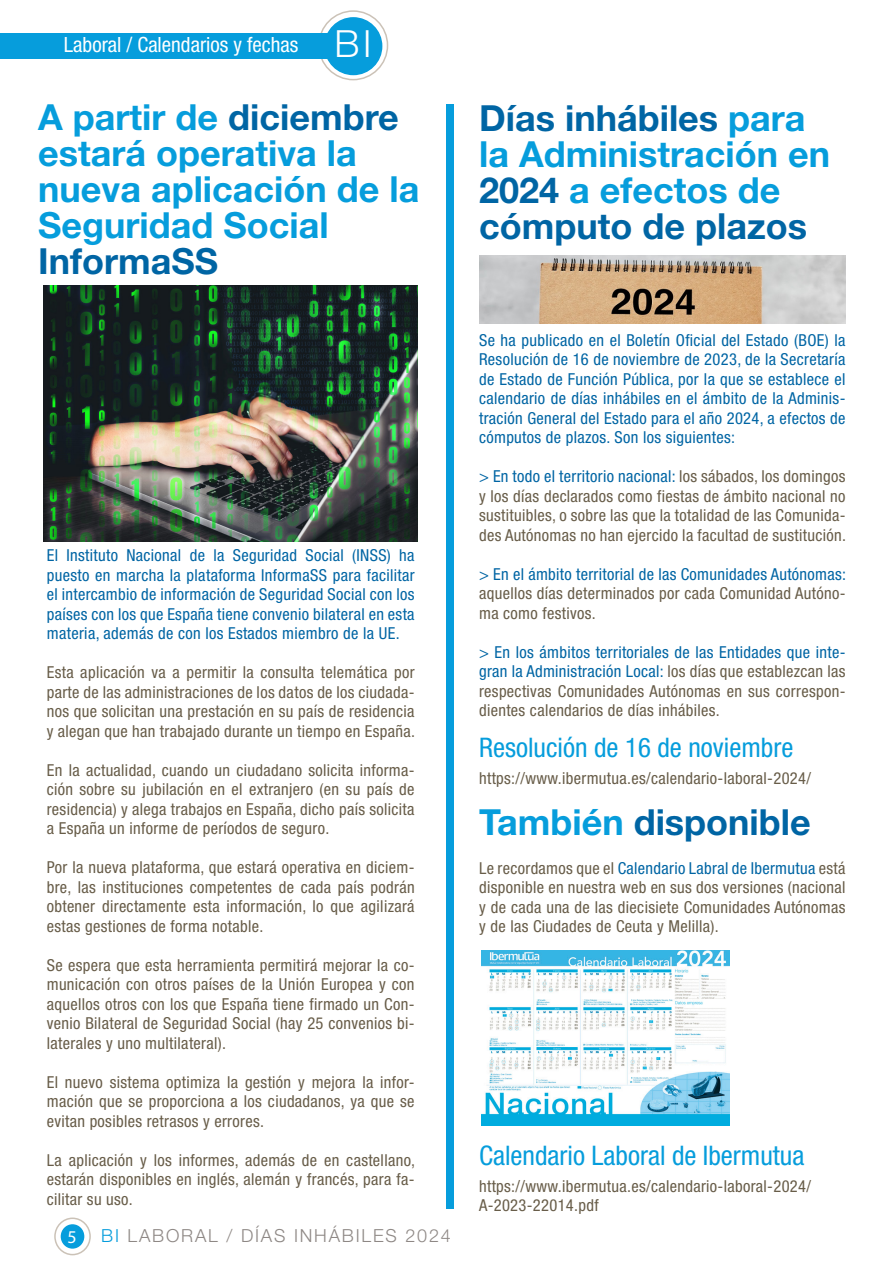
<style>
.page{position:relative;width:893px;height:1263px;background:#fff}
.page>*{position:absolute;margin:0;border:0;box-sizing:border-box;transform-origin:0 0}
.t1{font:300 37.5px "Helvetica Neue LT Std";color:#fff}
.t2{font:700 36px/36px "Helvetica Neue LT Std";color:#0065a4}
.t3{font:700 36px/36px "Helvetica Neue LT Std";color:#069ddc}
.t4{font:condensed 27px "Helvetica Neue LT Std";color:#069ddc}
.t5{font:condensed 21px "Helvetica Neue LT Std";color:#fff}
.t6{font:300 18px "Helvetica Neue LT Std";letter-spacing:.1em;color:#8e8885}
.t7{font:18px "Myriad Pro";color:#fff}
.t8{font:condensed 16.5px/19.5px "Helvetica Neue LT Std";letter-spacing:.02em;color:#685d49;text-align:justify}
.t9{font:condensed 16.5px/19.5px "Helvetica Neue LT Std";letter-spacing:.02em;color:#0065a4;text-align:justify}
.s1{color:#0065a4}
.s2{color:#069ddc}
</style>
<div class="page">
<svg style="left:55px;top:1218px;width:35px;height:36px"></svg>
<div style="left:54px;top:1217px;width:37px;height:38px;border:2px solid #cbc2b7;border-radius:50%"></div>
<div style="left:61px;top:1225px;width:23px;height:23px;background:#069ddc;border-radius:50%"></div>
<div style="left:61px;top:1224px;width:23px;height:24px;border:2px solid #069ddc;border-radius:50%"></div>
<svg style="left:319px;top:11px;width:68px;height:69px"></svg>
<div style="left:318px;top:10px;width:70px;height:70px;border:2px solid #cbc2b7;border-radius:50%"></div>
<div style="left:325px;top:18px;width:57px;height:56px;background:#069ddc;border-radius:50%"></div>
<div style="left:324px;top:17px;width:58px;height:58px;border:2px solid #069ddc;border-radius:50%"></div>
<div style="left:0;top:33px;width:331px;height:26px;background:#069ddc"></div>
<div style="left:446px;top:105px;width:8px;height:1104px;background:#069ddc"></div>
<img style="left:480px;top:256px;width:365px;height:68px">
<img style="left:481px;top:950px;width:249px;height:176px">
<img style="left:44px;top:286px;width:373px;height:255px">
<p class="t5" style="left:64px;top:33px;width:236px">Laboral / Calendarios y fechas</p>
<p class="t1" style="left:334px;top:21px;width:39px">BI</p>
<p class="t3" style="left:38px;top:98px;width:383px">A partir de <span class="s1">diciembre </span>estará operativa la nueva aplicación de la<br>Seguridad Social</p>
<p class="t2" style="left:38px;top:242px;width:181px">InformaSS</p>
<p class="t9" style="left:47px;top:545px;width:369px">El Instituto Nacional de la Seguridad Social (INSS) ha puesto en marcha la plataforma InformaSS para facilitar el intercambio de información de Seguridad Social con los países con los que España tiene convenio bilateral en esta materia, además de con los Estados miembro de la UE.</p>
<p class="t8" style="left:47px;top:662px;width:370px">Esta aplicación va a permitir la consulta telemática por parte de las administraciones de los datos de los ciudada&shy;nos que solicitan una prestación en su país de residencia y alegan que han trabajado durante un tiempo en España.</p>
<p class="t8" style="left:47px;top:760px;width:369px">En la actualidad, cuando un ciudadano solicita informa&shy;ción sobre su jubilación en el extranjero (en su país de residencia) y alega trabajos en España, dicho país solicita a España un informe de períodos de seguro.</p>
<p class="t8" style="left:47px;top:857px;width:369px">Por la nueva plataforma, que estará operativa en diciem&shy;bre, las instituciones competentes de cada país podrán obtener directamente esta información, lo que agilizará estas gestiones de forma notable.</p>
<p class="t8" style="left:47px;top:955px;width:369px">Se espera que esta herramienta permitirá mejorar la co&shy;municación con otros países de la Unión Europea y con aquellos otros con los que España tiene firmado un Con&shy;venio Bilateral de Seguridad Social (hay 25 convenios bi&shy;laterales y uno multilateral).</p>
<p class="t8" style="left:47px;top:1072px;width:369px">El nuevo sistema optimiza la gestión y mejora la infor&shy;mación que se proporciona a los ciudadanos, ya que se evitan posibles retrasos y errores.</p>
<p class="t8" style="left:47px;top:1150px;width:370px">La aplicación y los informes, además de en castellano, estarán disponibles en inglés, alemán y francés, para fa&shy;cilitar su uso.</p>
<p class="t7" style="left:67px;top:1226px;width:11px">5</p>
<p class="t6" style="left:101px;top:1225px;width:351px"><span class="s2">BI</span> LABORAL / DÍAS INHÁBILES 2024</p>
<p class="t2" style="left:479px;top:99px;width:353px">Días inhábiles <span class="s2">para la Administración en<br></span>2024 <span class="s2">a efectos de </span>cómputo de plazos</p>
<p class="t9" style="left:479px;top:330px;width:368px">Se ha publicado en el Boletín Oficial del Estado (BOE) la Resolución de 16 de noviembre de 2023, de la Secretaría de Estado de Función Pública, por la que se establece el calendario de días inhábiles en el ámbito de la Adminis&shy;tración General del Estado para el año 2024, a efectos de cómputos de plazos. Son los siguientes:</p>
<p class="t8" style="left:479px;top:466px;width:369px"><span class="s1">&gt; En todo el territorio nacional:</span> los sábados, los domingos y los días declarados como fiestas de ámbito nacional no sustituibles, o sobre las que la totalidad de las Comunida&shy;des Autónomas no han ejercido la facultad de sustitución.</p>
<p class="t8" style="left:479px;top:564px;width:369px"><span class="s1">&gt; En el ámbito territorial de las Comunidades Autónomas: </span>aquellos días determinados por cada Comunidad Autóno&shy;ma como festivos.</p>
<p class="t8" style="left:479px;top:642px;width:368px"><span class="s1">&gt; En los ámbitos territoriales de las Entidades que inte&shy;gran la Administración Local:</span> los días que establezcan las respectivas Comunidades Autónomas en sus correspon&shy;dientes calendarios de días inhábiles.</p>
<p class="t4" style="left:479px;top:731px;width:316px">Resolución de 16 de noviembre</p>
<p class="t8" style="left:479px;top:768px;width:333px">https://www.ibermutua.es/calendario-laboral-2024/</p>
<p class="t2" style="left:479px;top:803px;width:333px"><span class="s2">También</span> disponible</p>
<p class="t8" style="left:479px;top:858px;width:368px">Le recordamos que el <span class="s1">Calendario Labral de Ibermutua</span> está disponible en nuestra web en sus dos versiones (nacional y de cada una de las diecisiete Comunidades Autónomas y de las Ciudades de Ceuta y Melilla).</p>
<p class="t4" style="left:479px;top:1139px;width:327px">Calendario Laboral de Ibermutua</p>
<p class="t8" style="left:479px;top:1176px;width:333px">https://www.ibermutua.es/calendario-laboral-2024/</p>
<p class="t8" style="left:479px;top:1195px;width:121px">A-2023-22014.pdf</p>
</div>
